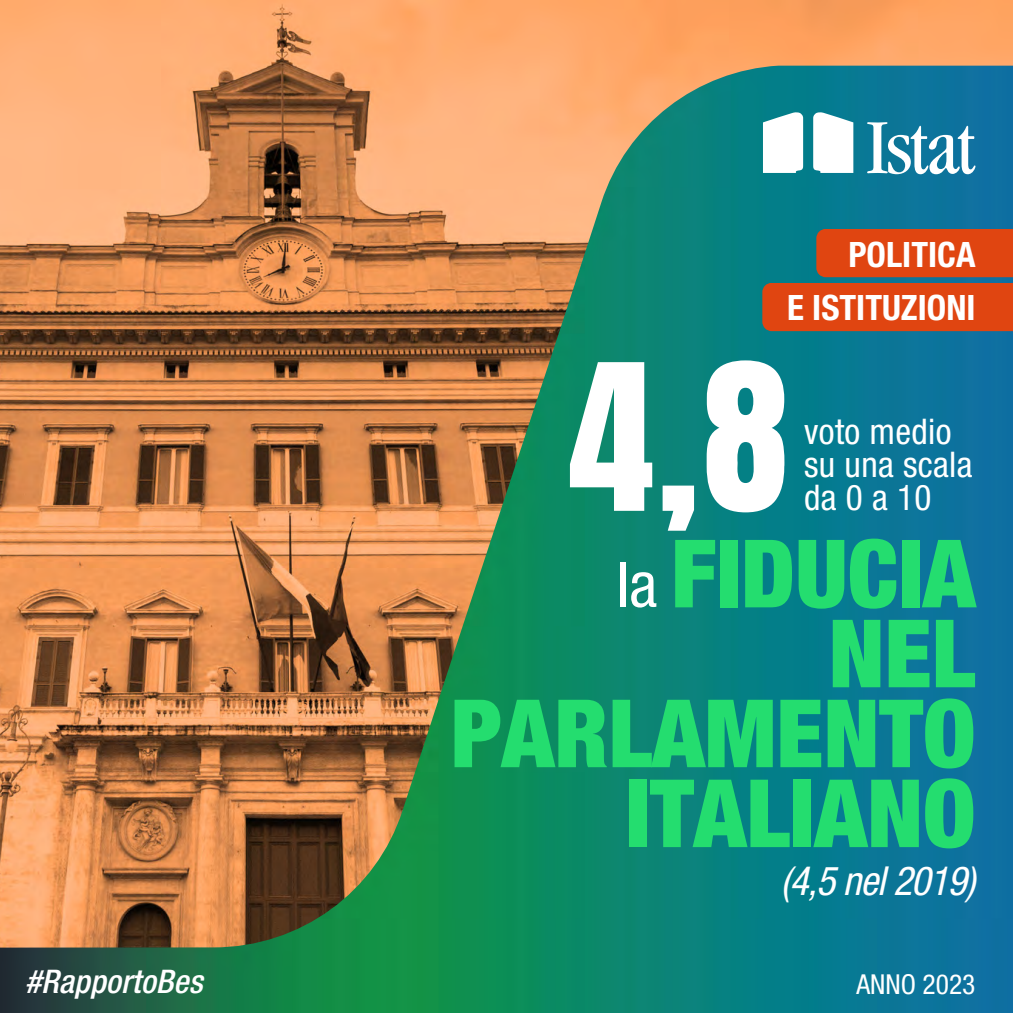
<style>
.page{position:relative;width:1013px;height:1013px;background:#fff}
.page>*{position:absolute;margin:0;border:0;box-sizing:border-box;transform-origin:0 0}
.t1{font:172.75px "Anton";color:#fff}
.t2{font:900 condensed 94.38px/79.9px "Helvetica Neue LT Std";color:#24dd6f;text-align:right}
.t3{font:condensed 62.62px "Helvetica Neue LT Std";color:#fff}
.t4{font:italic condensed 40px "Helvetica Neue LT Std";letter-spacing:-.025em;color:#fff}
.t5{font:condensed 35.38px/32.8px "Helvetica Neue LT Std";letter-spacing:.01em;color:#fff}
.t6{font:700 condensed 35px/53.5px "Helvetica Neue LT Std";color:#fff;text-align:right}
.t7{font:italic 500 condensed 32.5px "Helvetica Neue LT Std";letter-spacing:.005em;color:#fff}
.t8{font:condensed 27.5px "Helvetica Neue LT Std";color:#fff}
</style>
<div class="page">
<img style="left:0;top:0;width:1012px;height:66px">
<img style="left:0;top:66px;width:1012px;height:946px">
<svg style="left:867px;top:122px;width:108px;height:52px"></svg>
<svg style="left:813px;top:112px;width:40px;height:61px"></svg>
<svg style="left:763px;top:112px;width:40px;height:61px"></svg>
<div style="left:816px;top:229px;width:196px;height:48px;background:#e04511"></div>
<div style="left:762px;top:283px;width:250px;height:48px;background:#e04511"></div>
<h3 class="t7" style="left:26px;top:969px;width:179px">#RapportoBes</h3>
<p class="t6" style="left:787px;top:233px;width:190px">POLITICA<br>E ISTITUZIONI</p>
<h6 class="t1" style="left:568px;top:314px;width:221px">4,8</h6>
<h5 class="t5" style="left:804px;top:420px;width:170px">voto medio su una scala</h5>
<h1 class="t5" style="left:804px;top:485px;width:129px">da 0 a 10</h1>
<p class="t2" style="left:451px;top:547px;width:526px">FIDUCIA<br>NEL<br>PARLAMENTO<br>ITALIANO</p>
<h2 class="t3" style="left:616px;top:562px;width:42px">la</h2>
<h4 class="t4" style="left:780px;top:866px;width:196px">(4,5 nel 2019)</h4>
<p class="t8" style="left:856px;top:974px;width:121px">ANNO 2023</p>
</div>
